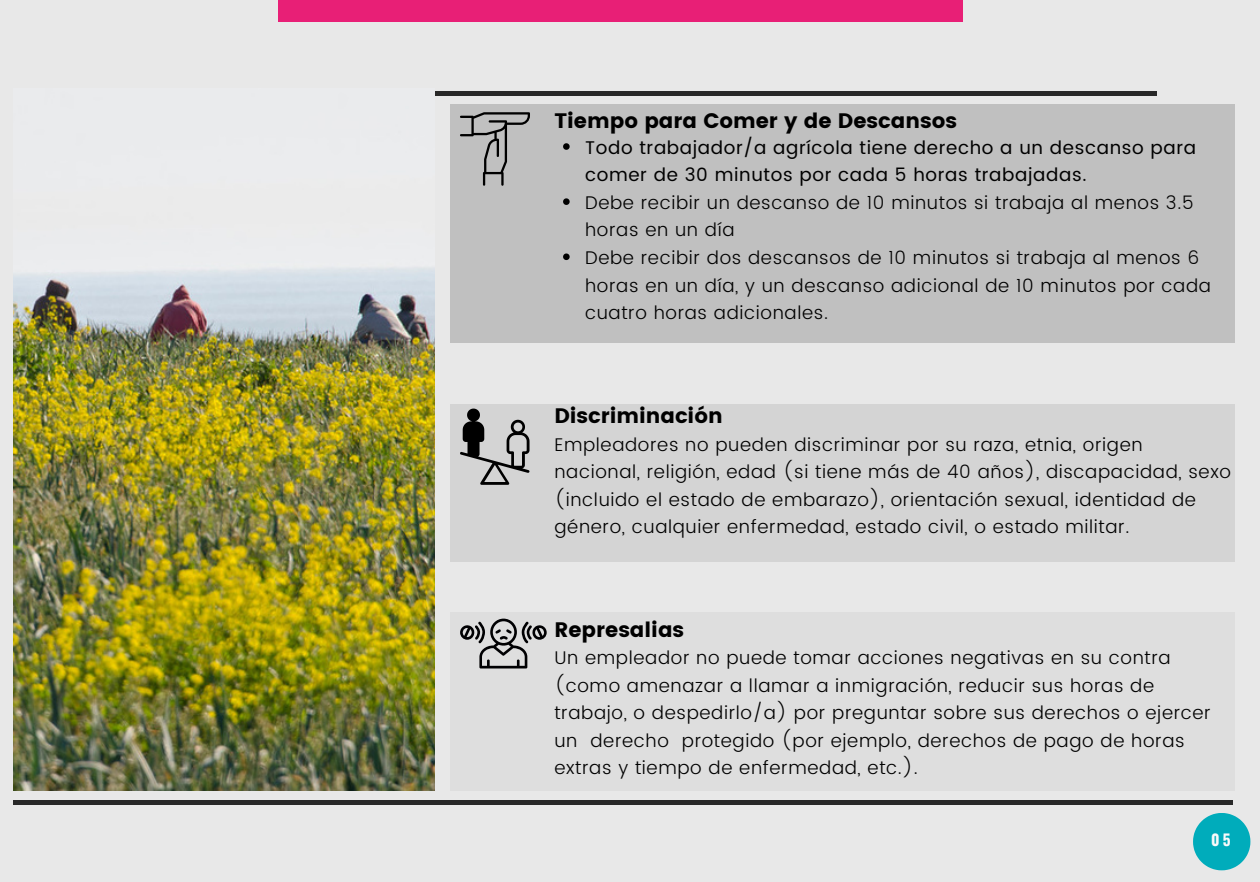
<style>
.page{position:relative;width:1260px;height:882px;background:#e8e8e8}
.page>*{position:absolute;margin:0;border:0;box-sizing:border-box;transform-origin:0 0}
.t1{font:21px "Poppins";color:#000}
.t2{font:300 18.38px/27.7px "Poppins";letter-spacing:.035em;color:#000}
.t3{font:18.38px/27.7px "Poppins";letter-spacing:.035em;color:#000}
.t4{font:700 15.4px "Oswald";color:#fafafa}
</style>
<div class="page">
<hr style="left:13px;top:800px;width:1220px;height:4px;background:#282828">
<hr style="left:105px;top:91px;width:1052px;height:4px;background:#282828">
<img style="left:13px;top:91px;width:422px;height:699px">
<div style="left:451px;top:104px;width:784px;height:238px;background:#c0c0c0"></div>
<svg style="left:563px;top:143px;width:7px;height:7px"></svg>
<svg style="left:563px;top:198px;width:7px;height:7px"></svg>
<svg style="left:563px;top:254px;width:7px;height:6px"></svg>
<svg style="left:460px;top:112px;width:70px;height:74px"></svg>
<div style="left:451px;top:404px;width:784px;height:158px;background:#d4d4d4"></div>
<svg style="left:460px;top:409px;width:70px;height:76px"></svg>
<div style="left:451px;top:613px;width:784px;height:178px;background:#dedede"></div>
<svg style="left:460px;top:619px;width:87px;height:49px"></svg>
<svg style="left:1193px;top:813px;width:57px;height:57px"></svg>
<div style="left:279px;top:0;width:684px;height:21px;background:#e81f76"></div>
<p class="t1" style="left:554px;top:108px;width:404px">Tiempo para Comer y de Descansos</p>
<p class="t3" style="left:585px;top:134px;width:613px">Todo trabajador/a agrícola tiene derecho a un descanso para comer de 30 minutos por cada 5 horas trabajadas.</p>
<p class="t2" style="left:585px;top:189px;width:610px">Debe recibir un descanso de 10 minutos si trabaja al menos 3.5 horas en un día</p>
<p class="t2" style="left:585px;top:244px;width:627px">Debe recibir dos descansos de 10 minutos si trabaja al menos 6 horas en un día, y un descanso adicional de 10 minutos por cada cuatro horas adicionales.</p>
<p class="t1" style="left:554px;top:404px;width:170px">Discriminación</p>
<p class="t2" style="left:554px;top:431px;width:678px">Empleadores no pueden discriminar por su raza, etnia, origen nacional, religión, edad (si tiene más de 40 años), discapacidad, sexo (incluido el estado de embarazo), orientación sexual, identidad de género, cualquier enfermedad, estado civil, o estado militar.</p>
<p class="t1" style="left:554px;top:617px;width:131px">Represalias</p>
<p class="t2" style="left:554px;top:644px;width:658px">Un empleador no puede tomar acciones negativas en su contra (como amenazar a llamar a inmigración, reducir sus horas de trabajo, o despedirlo/a) por preguntar sobre sus derechos o ejercer un derecho protegido (por ejemplo, derechos de pago de horas extras y tiempo de enfermedad, etc.).</p>
<p class="t4" style="left:1211px;top:828px;width:21px">05</p>
</div>
